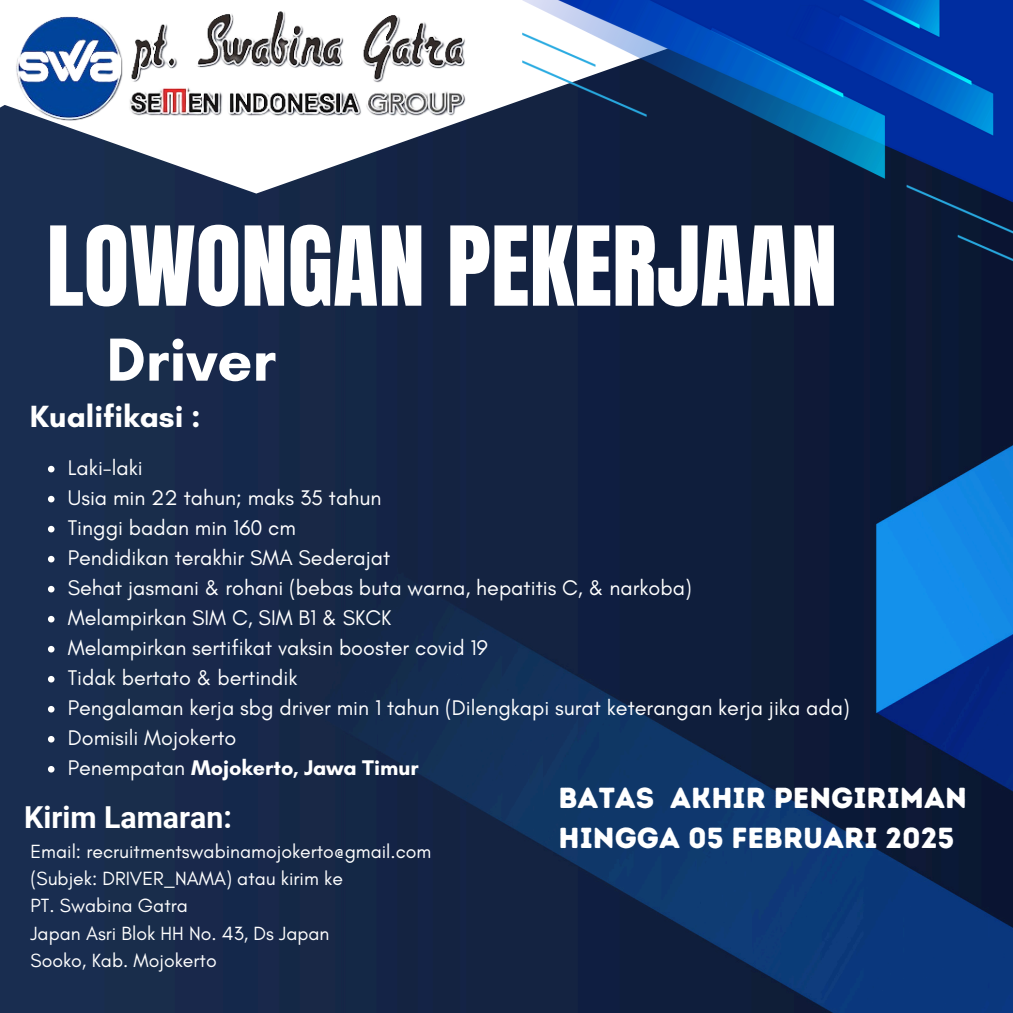
<style>
.page{position:relative;width:1013px;height:1013px;background:#fff}
.page>*{position:absolute;margin:0;border:0;box-sizing:border-box;transform-origin:0 0}
.t1{font:93.5px "Anton";color:#fff}
.t2{font:700 61.88px "Glacial Indifference";color:#fff}
.t3{font:700 31.25px "Glacial Indifference";color:#fff}
.t4{font:700 30.25px "Roboto";color:#fff}
.t5{font:29px/40.2px "Intro Rust Base";color:#fff}
.t6{font:21.62px "Glacial Indifference";color:#fff}
.t7{font:700 21.62px "Glacial Indifference";color:#fff}
.t8{font:19.5px "Glacial Indifference";color:#fff}
.s1{font-weight:400}
</style>
<div class="page">
<img style="left:0;top:193px;width:1012px;height:819px">
<svg style="left:190px;top:100px;width:332px;height:93px;fill:#142846"></svg>
<svg style="left:0;top:133px;width:190px;height:142px;background:#293b5a"></svg>
<img style="left:0;top:11px;width:479px;height:122px">
<img style="left:522px;top:0;width:490px;height:268px">
<svg style="left:48px;top:466px;width:6px;height:6px"></svg>
<svg style="left:48px;top:496px;width:6px;height:6px"></svg>
<svg style="left:48px;top:526px;width:6px;height:6px"></svg>
<svg style="left:48px;top:556px;width:6px;height:6px"></svg>
<svg style="left:48px;top:586px;width:6px;height:6px"></svg>
<svg style="left:48px;top:616px;width:6px;height:6px"></svg>
<svg style="left:48px;top:646px;width:6px;height:6px"></svg>
<svg style="left:48px;top:676px;width:6px;height:6px"></svg>
<svg style="left:48px;top:706px;width:6px;height:6px"></svg>
<svg style="left:48px;top:736px;width:6px;height:6px"></svg>
<svg style="left:48px;top:766px;width:6px;height:6px"></svg>
<p class="t1" style="left:47px;top:199px;width:792px">LOWONGAN PEKERJAAN</p>
<p class="t2" style="left:106px;top:322px;width:171px">Driver</p>
<p class="t3" style="left:30px;top:397px;width:172px">Kualifikasi :</p>
<p class="t6" style="left:68px;top:454px;width:77px">Laki-laki</p>
<p class="t6" style="left:68px;top:484px;width:315px">Usia min 22 tahun; maks 35 tahun</p>
<p class="t6" style="left:68px;top:514px;width:230px">Tinggi badan min 160 cm</p>
<h1 class="t6" style="left:68px;top:544px;width:324px">Pendidikan terakhir SMA Sederajat</h1>
<h2 class="t6" style="left:68px;top:574px;width:625px">Sehat jasmani &amp; rohani (bebas buta warna, hepatitis C, &amp; narkoba)</h2>
<h3 class="t6" style="left:68px;top:604px;width:325px">Melampirkan SIM C, SIM B1 &amp; SKCK</h3>
<p class="t6" style="left:68px;top:634px;width:421px">Melampirkan sertifikat vaksin booster covid 19</p>
<p class="t6" style="left:68px;top:664px;width:231px">Tidak bertato &amp; bertindik</p>
<p class="t6" style="left:68px;top:694px;width:783px">Pengalaman kerja sbg driver min 1 tahun (Dilengkapi surat keterangan kerja jika ada)</p>
<p class="t6" style="left:68px;top:724px;width:170px">Domisili Mojokerto</p>
<p class="t7" style="left:68px;top:754px;width:352px"><span class="s1">Penempatan</span> Mojokerto, Jawa Timur</p>
<p class="t4" style="left:24px;top:800px;width:209px">Kirim Lamaran:</p>
<p class="t8" style="left:31px;top:839px;width:402px">Email: recruitmentswabinamojokerto@gmail.com</p>
<p class="t8" style="left:31px;top:866px;width:314px">(Subjek: DRIVER_NAMA) atau kirim ke</p>
<p class="t8" style="left:31px;top:893px;width:159px">PT. Swabina Gatra</p>
<h4 class="t8" style="left:31px;top:921px;width:300px">Japan Asri Blok HH No. 43, Ds Japan</h4>
<h3 class="t8" style="left:31px;top:948px;width:188px">Sooko, Kab. Mojokerto</h3>
<p class="t5" style="left:558px;top:777px;width:410px">BATAS AKHIR PENGIRIMAN<br>HINGGA 05 FEBRUARI 2025</p>
</div>
